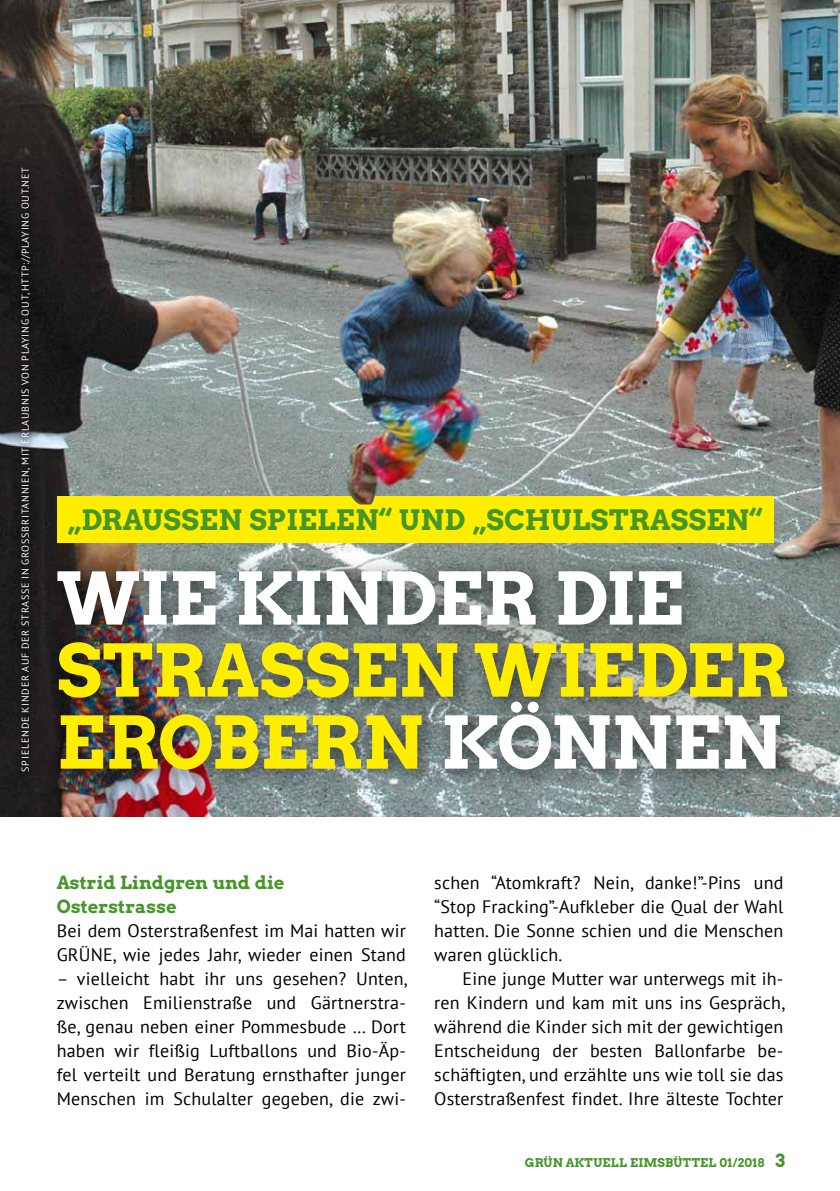
<style>
.page{position:relative;width:840px;height:1191px;background:#fff}
.page>*{position:absolute;margin:0;border:0;box-sizing:border-box;transform-origin:0 0}
.t1{font:72px "Arvo Gruen";color:#fe0}
.t2{font:72px "Arvo Gruen";letter-spacing:-.02em;color:#fff}
.t3{font:28px "Arvo Gruen";letter-spacing:.01em;color:#459629}
.t4{font:18px/24px "PT Sans";letter-spacing:.01em;color:#000;text-align:justify}
.t5{font:18px/24px "Arvo Gruen";letter-spacing:.005em;color:#459629}
.t6{font:12px "Arvo Gruen";letter-spacing:.02em;color:#459629}
.t7{font:10px "PT Sans";letter-spacing:.085em;color:#fff}
.s1{color:#fff}
.s2{font-size:18px}
</style>
<div class="page">
<img style="left:0;top:0;width:839px;height:816px">
<div style="left:43px;top:556px;width:765px;height:235px;background:#000;opacity:.6"></div>
<div style="left:16px;top:163px;width:20px;height:614px;background:#191819"></div>
<div style="left:57px;top:496px;width:715px;height:47px;background:#fe0"></div>
<img style="left:344px;top:474px;width:32px;height:30px">
<p class="t7" style="left:19px;top:772px;width:606px;rotate:-90deg">SPIELENDE KINDER AUF DER STRASSE IN GROSSBRITANNIEN, MIT ERLAUBNIS VON PLAYING OUT, HTTP://PLAYING OUT.NET</p>
<h2 class="t3" style="left:68px;top:500px;width:695px">„DRAUSSEN SPIELEN“ UND „SCHULSTRASSEN“</h2>
<h1 class="t2" style="left:57px;top:548px;width:628px">WIE KINDER DIE</h1>
<h1 class="t1" style="left:57px;top:620px;width:732px">STRASSEN WIEDER</h1>
<h1 class="t1" style="left:57px;top:692px;width:726px">EROBERN <span class="s1">KÖNNEN</span></h1>
<p class="t5" style="left:57px;top:869px;width:229px">Astrid Lindgren und die<br>Osterstrasse</p>
<p class="t4" style="left:57px;top:918px;width:350px">Bei dem Osterstraßenfest im Mai hatten wir<br>GRÜNE, wie jedes Jahr, wieder einen Stand</p>
<p class="t4" style="left:57px;top:966px;width:352px">– vielleicht habt ihr uns gesehen? Unten, zwischen Emilienstraße und Gärtnerstra&shy;ße, genau neben einer Pommesbude … Dort haben wir fleißig Luftballons und Bio-Äp&shy;fel verteilt und Beratung ernsthafter junger Menschen im Schulalter gegeben, die zwi-</p>
<p class="t4" style="left:434px;top:870px;width:350px">schen “Atomkraft? Nein, danke!”-Pins und “Stop Fracking”-Aufkleber die Qual der Wahl hatten. Die Sonne schien und die Menschen waren glücklich.</p>
<p class="t4" style="left:434px;top:966px;width:352px;text-indent:28px">Eine junge Mutter war unterwegs mit ih&shy;ren Kindern und kam mit uns ins Gespräch, während die Kinder sich mit der gewichtigen Entscheidung der besten Ballonfarbe be&shy;schäftigten, und erzählte uns wie toll sie das Osterstraßenfest findet. Ihre älteste Tochter</p>
<p class="t6" style="left:524px;top:1153px;width:261px">GRÜN AKTUELL EIMSBÜTTEL 01/2018 <span class="s2">3</span></p>
</div>
